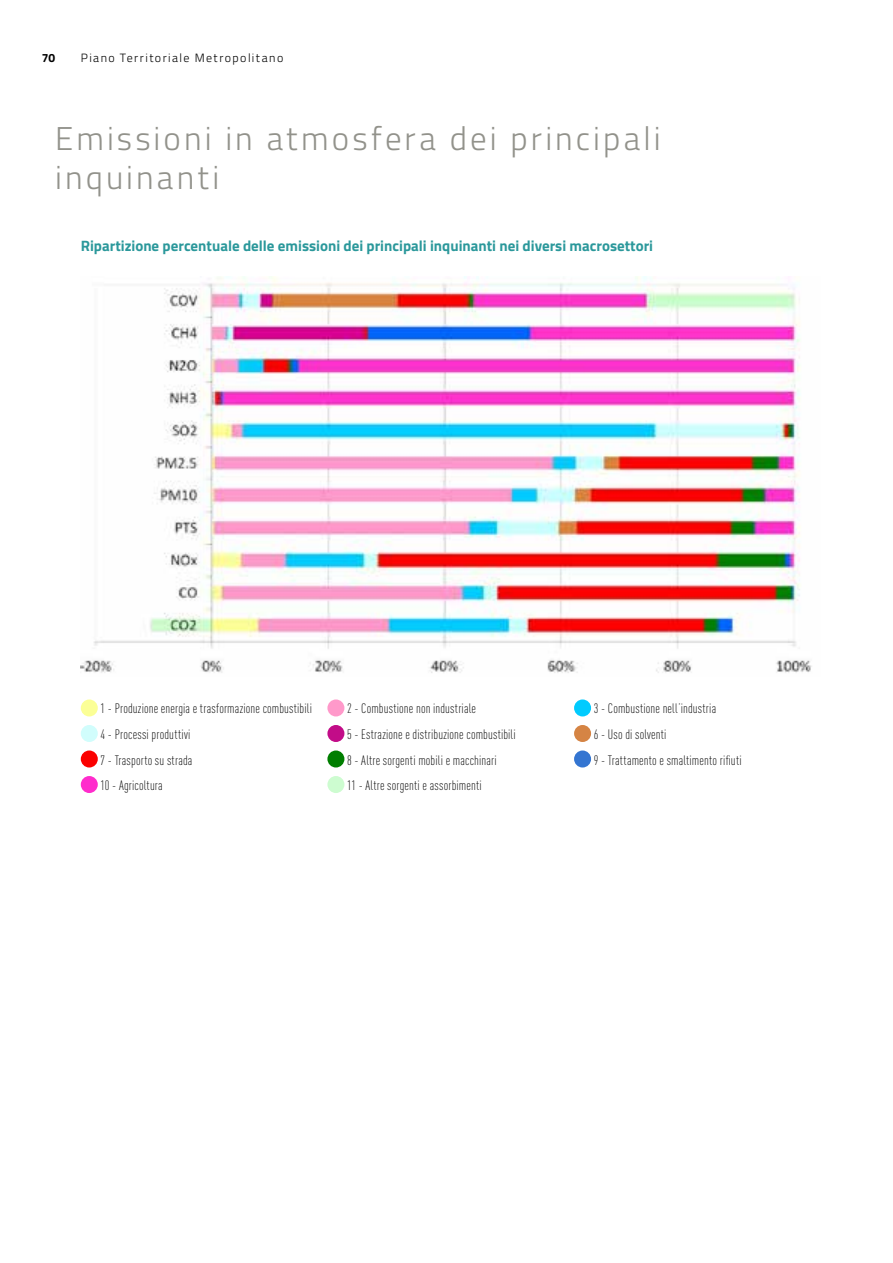
<style>
.page{position:relative;width:893px;height:1263px;background:#fff}
.page>*{position:absolute;margin:0;border:0;box-sizing:border-box;transform-origin:0 0}
.t1{font:300 33px/39px "Titillium Web";letter-spacing:.09em;color:#92928b}
.t2{font:700 15px "Titillium Web";color:#2b989b}
.t3{font:300 13.5px "DIN Cond";letter-spacing:.01em;color:#000}
.t4{font:300 12px "Titillium Web";letter-spacing:.12em;color:#000}
.t5{font:700 12px "Titillium Web";color:#000}
</style>
<div class="page">
<img style="left:81px;top:276px;width:731px;height:397px">
<div style="left:81px;top:699px;width:17px;height:17px;background:#fbff96;border-radius:50%"></div>
<div style="left:327px;top:699px;width:17px;height:17px;background:#ff99ca;border-radius:50%"></div>
<div style="left:574px;top:699px;width:17px;height:17px;background:#01cbfe;border-radius:50%"></div>
<div style="left:81px;top:725px;width:17px;height:17px;background:#d1fdfc;border-radius:50%"></div>
<div style="left:327px;top:725px;width:17px;height:17px;background:#c20c88;border-radius:50%"></div>
<div style="left:574px;top:725px;width:17px;height:17px;background:#d58444;border-radius:50%"></div>
<div style="left:81px;top:750px;width:17px;height:17px;background:#fb0100;border-radius:50%"></div>
<div style="left:327px;top:750px;width:17px;height:17px;background:#007e00;border-radius:50%"></div>
<div style="left:574px;top:750px;width:17px;height:17px;background:#3475d1;border-radius:50%"></div>
<div style="left:81px;top:776px;width:17px;height:17px;background:#ff2ccc;border-radius:50%"></div>
<div style="left:327px;top:776px;width:17px;height:17px;background:#cdfcd0;border-radius:50%"></div>
<p class="t5" style="left:42px;top:48px;width:15px">70</p>
<p class="t4" style="left:81px;top:49px;width:204px">Piano Territoriale Metropolitano</p>
<h1 class="t1" style="left:55px;top:117px;width:607px">Emissioni in atmosfera dei principali inquinanti</h1>
<p class="t2" style="left:81px;top:234px;width:574px">Ripartizione percentuale delle emissioni dei principali inquinanti nei diversi macrosettori</p>
<p class="t3" style="left:100px;top:701px;width:213px">1 - Produzione energia e trasformazione combustibili</p>
<p class="t3" style="left:347px;top:701px;width:130px">2 - Combustione non industriale</p>
<p class="t3" style="left:594px;top:701px;width:124px">3 - Combustione nell’industria</p>
<p class="t3" style="left:100px;top:726px;width:91px">4 - Processi produttivi</p>
<p class="t3" style="left:347px;top:726px;width:170px">5 - Estrazione e distribuzione combustibili</p>
<p class="t3" style="left:594px;top:726px;width:74px">6 - Uso di solventi</p>
<p class="t3" style="left:100px;top:752px;width:93px">7 - Trasporto su strada</p>
<p class="t3" style="left:347px;top:752px;width:151px">8 - Altre sorgenti mobili e macchinari</p>
<p class="t3" style="left:594px;top:752px;width:149px">9 - Trattamento e smaltimento rifiuti</p>
<p class="t3" style="left:100px;top:777px;width:64px">10 - Agricoltura</p>
<p class="t3" style="left:347px;top:777px;width:136px">11 - Altre sorgenti e assorbimenti</p>
</div>
